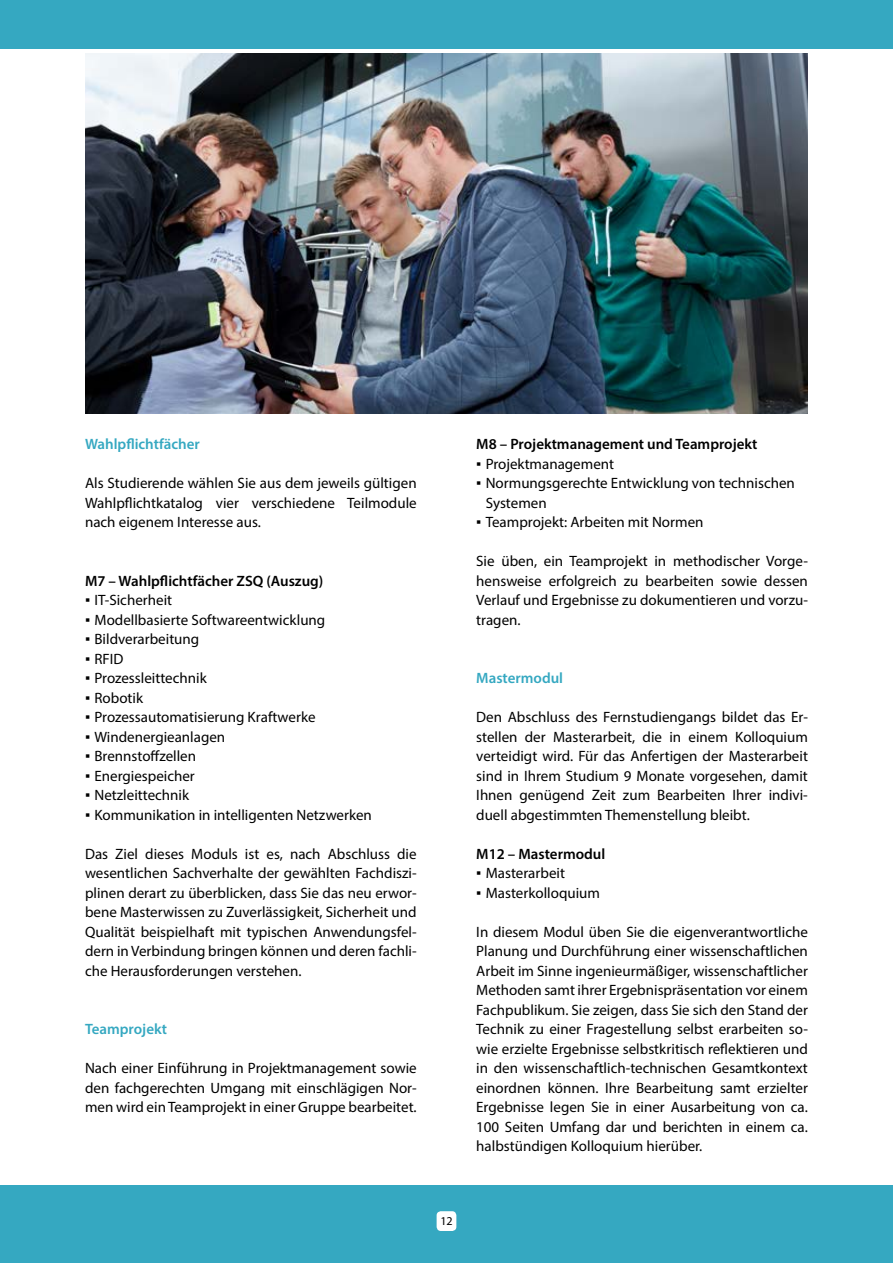
<style>
.page{position:relative;width:893px;height:1263px;background:#35a8c1}
.page>*{position:absolute;margin:0;border:0;box-sizing:border-box;transform-origin:0 0}
.t1{font:15px/19.5px "Myriad Pro";color:#000;text-align:justify}
.t2{font:600 15px "Myriad Pro";color:#000}
.t3{font:600 15px "Myriad Pro";color:#35a8c1}
.t4{font:12px "Myriad Pro";color:#000}
.s1{font-family:"Arial"}
</style>
<div class="page">
<div style="left:0;top:49px;width:893px;height:1135px;background:#fff"></div>
<div style="left:437px;top:1211px;width:19px;height:20px;background:#fff;border-radius:4px"></div>
<img style="left:85px;top:53px;width:723px;height:361px">
<p class="t3" style="left:85px;top:435px;width:116px">Wahlpflichtfächer</p>
<p class="t1" style="left:85px;top:473px;width:333px">Als Studierende wählen Sie aus dem jeweils gültigen Wahlpflichtkatalog vier verschiedene Teilmodule nach eigenem Interesse aus.</p>
<p class="t2" style="left:85px;top:571px;width:240px">M7 – Wahlpflichtfächer ZSQ (Auszug)</p>
<p class="t1" style="left:85px;top:590px;width:89px"><span class="s1">▪</span> IT-Sicherheit</p>
<p class="t1" style="left:85px;top:610px;width:242px"><span class="s1">▪</span> Modellbasierte Softwareentwicklung</p>
<p class="t1" style="left:85px;top:629px;width:116px"><span class="s1">▪</span> Bildverarbeitung</p>
<p class="t1" style="left:85px;top:649px;width:40px"><span class="s1">▪</span> RFID</p>
<p class="t1" style="left:85px;top:668px;width:123px"><span class="s1">▪</span> Prozessleittechnik</p>
<p class="t1" style="left:85px;top:688px;width:60px"><span class="s1">▪</span> Robotik</p>
<p class="t1" style="left:85px;top:707px;width:232px"><span class="s1">▪</span> Prozessautomatisierung Kraftwerke</p>
<p class="t1" style="left:85px;top:727px;width:142px"><span class="s1">▪</span> Windenergieanlagen</p>
<p class="t1" style="left:85px;top:746px;width:113px"><span class="s1">▪</span> Brennstoffzellen</p>
<p class="t1" style="left:85px;top:766px;width:111px"><span class="s1">▪</span> Energiespeicher</p>
<p class="t1" style="left:85px;top:785px;width:106px"><span class="s1">▪</span> Netzleittechnik</p>
<p class="t1" style="left:85px;top:805px;width:288px"><span class="s1">▪</span> Kommunikation in intelligenten Netzwerken</p>
<p class="t1" style="left:85px;top:844px;width:333px">Das Ziel dieses Moduls ist es, nach Abschluss die wesentlichen Sachverhalte der gewählten Fachdiszi&shy;plinen derart zu überblicken, dass Sie das neu erwor&shy;bene Masterwissen zu Zuverlässigkeit, Sicherheit und Qualität beispielhaft mit typischen Anwendungsfel&shy;dern in Verbindung bringen können und deren fachli&shy;che Herausforderungen verstehen.</p>
<p class="t3" style="left:85px;top:1020px;width:83px">Teamprojekt</p>
<p class="t1" style="left:85px;top:1058px;width:333px">Nach einer Einführung in Projektmanagement sowie den fachgerechten Umgang mit einschlägigen Nor&shy;men wird ein Teamprojekt in einer Gruppe bearbeitet.</p>
<p class="t2" style="left:476px;top:435px;width:283px">M8 – Projektmanagement und Teamprojekt</p>
<p class="t1" style="left:476px;top:454px;width:139px"><span class="s1">▪</span> Projektmanagement</p>
<p class="t1" style="left:486px;top:473px;width:311px;text-indent:-9px"><span class="s1">▪</span> Normungsgerechte Entwicklung von technischen<br>Systemen</p>
<p class="t1" style="left:476px;top:512px;width:229px"><span class="s1">▪</span> Teamprojekt: Arbeiten mit Normen</p>
<p class="t1" style="left:476px;top:551px;width:333px">Sie üben, ein Teamprojekt in methodischer Vorge&shy;hensweise erfolgreich zu bearbeiten sowie dessen Verlauf und Ergebnisse zu dokumentieren und vorzu&shy;tragen.</p>
<p class="t3" style="left:476px;top:669px;width:88px">Mastermodul</p>
<p class="t1" style="left:476px;top:707px;width:333px">Den Abschluss des Fernstudiengangs bildet das Er&shy;stellen der Masterarbeit, die in einem Kolloquium verteidigt wird. Für das Anfertigen der Masterarbeit sind in Ihrem Studium 9 Monate vorgesehen, damit Ihnen genügend Zeit zum Bearbeiten Ihrer indivi&shy;duell abgestimmten Themenstellung bleibt.</p>
<p class="t2" style="left:476px;top:844px;width:131px">M12 – Mastermodul</p>
<p class="t1" style="left:476px;top:863px;width:90px"><span class="s1">▪</span> Masterarbeit</p>
<p class="t1" style="left:476px;top:883px;width:125px"><span class="s1">▪</span> Masterkolloquium</p>
<p class="t1" style="left:476px;top:922px;width:333px">In diesem Modul üben Sie die eigenverantwortliche Planung und Durchführung einer wissenschaftlichen Arbeit im Sinne ingenieurmäßiger, wissenschaftlicher Methoden samt ihrer Ergebnispräsentation vor einem Fachpublikum. Sie zeigen, dass Sie sich den Stand der Technik zu einer Fragestellung selbst erarbeiten so&shy;wie erzielte Ergebnisse selbstkritisch reflektieren und in den wissenschaftlich-technischen Gesamtkontext einordnen können. Ihre Bearbeitung samt erzielter Ergebnisse legen Sie in einer Ausarbeitung von ca.<br>100 Seiten Umfang dar und berichten in einem ca. halbstündigen Kolloquium hierüber.</p>
<p class="t4" style="left:440px;top:1214px;width:14px">12</p>
</div>
